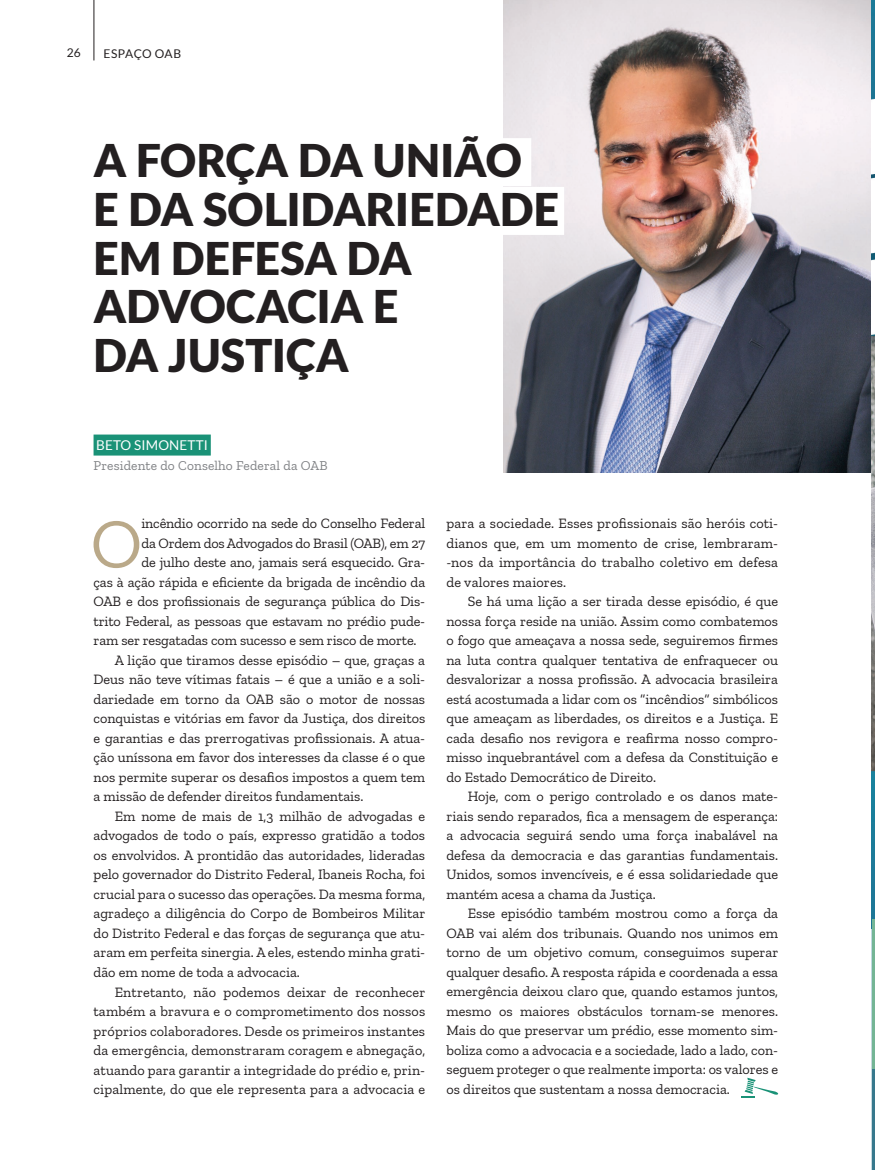
<style>
.page{position:relative;width:875px;height:1170px;background:#fff}
.page>*{position:absolute;margin:0;border:0;box-sizing:border-box;transform-origin:0 0}
.t1{font:70.35px "Zilla Slab";color:#baa989}
.t2{font:900 45px/48.8px "Lato";letter-spacing:-.005em;color:#231f20}
.t3{font:14.25px/19.5px "Zilla Slab";color:#231f20;text-align:justify}
.t4{font:13.5px "Zilla Slab";letter-spacing:.01em;color:#808285}
.t5{font:13.5px "Lato";letter-spacing:.01em;color:#fff}
.t6{font:12px "Lato";letter-spacing:.02em;color:#231f20}
</style>
<div class="page">
<hr style="left:94px;top:0;width:1px;height:60px;background:#231f20">
<img style="left:503px;top:0;width:369px;height:472px">
<div style="left:94px;top:138px;width:437px;height:48px;background:#fff"></div>
<div style="left:94px;top:187px;width:470px;height:48px;background:#fff"></div>
<svg style="left:742px;top:1077px;width:36px;height:20px"></svg>
<div style="left:94px;top:434px;width:117px;height:21px;background:#1a9277"></div>
<img style="left:872px;top:1px;width:3px;height:1168px">
<hr style="left:872px;top:919px;width:3px;height:149px;background:#74b595">
<p class="t6" style="left:67px;top:46px;width:15px">26</p>
<p class="t6" style="left:103px;top:47px;width:79px">ESPAÇO OAB</p>
<h2 class="t2" style="left:94px;top:135px;width:467px">A FORÇA DA UNIÃO<br>E DA SOLIDARIEDADE<br>EM DEFESA DA<br>ADVOCACIA E<br>DA JUSTIÇA</h2>
<p class="t5" style="left:96px;top:438px;width:113px">BETO SIMONETTI</p>
<p class="t4" style="left:94px;top:458px;width:235px">Presidente do Conselho Federal da OAB</p>
<h1 class="t1" style="left:91px;top:505px;width:53px">O</h1>
<p class="t3" style="left:141px;top:514px;width:285px">incêndio ocorrido na sede do Conselho Federal</p>
<p class="t3" style="left:141px;top:533px;width:285px">da Ordem dos Advogados do Brasil (OAB), em 27</p>
<p class="t3" style="left:141px;top:553px;width:285px">de julho deste ano, jamais será esquecido. Gra-</p>
<p class="t3" style="left:94px;top:572px;width:333px">ças à ação rápida e eficiente da brigada de incêndio da</p>
<p class="t3" style="left:94px;top:592px;width:333px">OAB e dos profissionais de segurança pública do Dis-</p>
<p class="t3" style="left:94px;top:611px;width:333px">trito Federal, as pessoas que estavam no prédio pude-</p>
<p class="t3" style="left:94px;top:631px;width:325px">ram ser resgatadas com sucesso e sem risco de morte.</p>
<p class="t3" style="left:115px;top:650px;width:312px">A lição que tiramos desse episódio – que, graças a</p>
<p class="t3" style="left:94px;top:670px;width:333px">Deus não teve vítimas fatais – é que a união e a soli-</p>
<p class="t3" style="left:94px;top:689px;width:333px">dariedade em torno da OAB são o motor de nossas</p>
<p class="t3" style="left:94px;top:709px;width:333px">conquistas e vitórias em favor da Justiça, dos direitos</p>
<p class="t3" style="left:94px;top:728px;width:333px">e garantias e das prerrogativas profissionais. A atua-</p>
<p class="t3" style="left:94px;top:748px;width:333px">ção uníssona em favor dos interesses da classe é o que</p>
<p class="t3" style="left:94px;top:767px;width:333px">nos permite superar os desafios impostos a quem tem</p>
<p class="t3" style="left:94px;top:787px;width:271px">a missão de defender direitos fundamentais.</p>
<p class="t3" style="left:115px;top:806px;width:312px">Em nome de mais de 1,3 milhão de advogadas e</p>
<p class="t3" style="left:94px;top:826px;width:333px">advogados de todo o país, expresso gratidão a todos</p>
<p class="t3" style="left:94px;top:845px;width:333px">os envolvidos. A prontidão das autoridades, lideradas</p>
<p class="t3" style="left:94px;top:865px;width:333px">pelo governador do Distrito Federal, Ibaneis Rocha, foi</p>
<p class="t3" style="left:94px;top:884px;width:333px">crucial para o sucesso das operações. Da mesma forma,</p>
<p class="t3" style="left:94px;top:904px;width:333px">agradeço a diligência do Corpo de Bombeiros Militar</p>
<p class="t3" style="left:94px;top:923px;width:333px">do Distrito Federal e das forças de segurança que atu-</p>
<p class="t3" style="left:94px;top:943px;width:333px">aram em perfeita sinergia. A eles, estendo minha grati-</p>
<p class="t3" style="left:94px;top:962px;width:208px">dão em nome de toda a advocacia.</p>
<p class="t3" style="left:115px;top:982px;width:312px">Entretanto, não podemos deixar de reconhecer</p>
<p class="t3" style="left:94px;top:1001px;width:333px">também a bravura e o comprometimento dos nossos</p>
<p class="t3" style="left:94px;top:1020px;width:333px">próprios colaboradores. Desde os primeiros instantes</p>
<p class="t3" style="left:94px;top:1040px;width:333px">da emergência, demonstraram coragem e abnegação,</p>
<p class="t3" style="left:94px;top:1059px;width:333px">atuando para garantir a integridade do prédio e, prin-</p>
<p class="t3" style="left:94px;top:1079px;width:333px">cipalmente, do que ele representa para a advocacia e</p>
<p class="t3" style="left:446px;top:513px;width:333px">para a sociedade. Esses profissionais são heróis coti&shy;dianos que, em um momento de crise, lembraram--nos da importância do trabalho coletivo em defesa de valores maiores.</p>
<p class="t3" style="left:446px;top:591px;width:333px;text-indent:21px">Se há uma lição a ser tirada desse episódio, é que nossa força reside na união. Assim como combatemos o fogo que ameaçava a nossa sede, seguiremos firmes na luta contra qualquer tentativa de enfraquecer ou desvalorizar a nossa profissão. A advocacia brasileira está acostumada a lidar com os “incêndios” simbólicos que ameaçam as liberdades, os direitos e a Justiça. E cada desafio nos revigora e reafirma nosso compro&shy;misso inquebrantável com a defesa da Constituição e do Estado Democrático de Direito.</p>
<p class="t3" style="left:446px;top:786px;width:333px;text-indent:21px">Hoje, com o perigo controlado e os danos mate&shy;riais sendo reparados, fica a mensagem de esperança: a advocacia seguirá sendo uma força inabalável na defesa da democracia e das garantias fundamentais.<br>Unidos, somos invencíveis, e é essa solidariedade que mantém acesa a chama da Justiça.</p>
<p class="t3" style="left:446px;top:903px;width:333px;text-indent:21px">Esse episódio também mostrou como a força da OAB vai além dos tribunais. Quando nos unimos em torno de um objetivo comum, conseguimos superar qualquer desafio. A resposta rápida e coordenada a essa emergência deixou claro que, quando estamos juntos, mesmo os maiores obstáculos tornam-se menores.<br>Mais do que preservar um prédio, esse momento sim&shy;boliza como a advocacia e a sociedade, lado a lado, con&shy;seguem proteger o que realmente importa: os valores e os direitos que sustentam a nossa democracia.</p>
</div>
